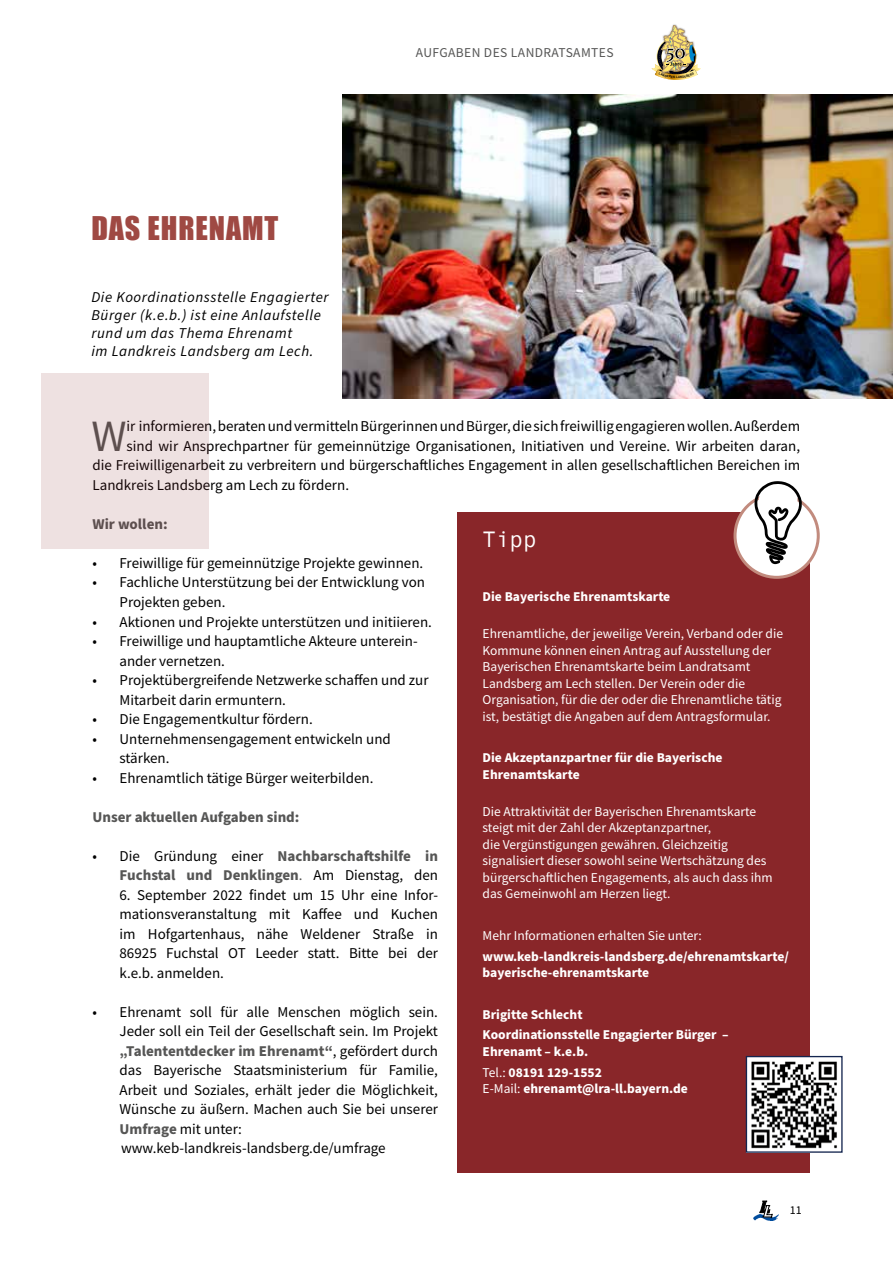
<style>
.page{position:relative;width:893px;height:1263px;background:#fff}
.page>*{position:absolute;margin:0;border:0;box-sizing:border-box;transform-origin:0 0}
.t1{font:44.7px "Source Sans Pro";color:#565655}
.t2{font:30px "Impact";letter-spacing:.03em;color:#9f4943}
.t3{font:22.5px "Andale Mono";color:#fff}
.t4{font:15px/19.5px "Source Sans Pro";color:#000}
.t5{font:italic 15px/18px "Source Sans Pro";letter-spacing:.04em;color:#000}
.t6{font:700 15px/19.5px "Source Sans Pro";color:#565655;text-align:right}
.t7{font:13.5px/16.5px "Source Sans Pro";color:#fff}
.t8{font:700 13.5px/16.5px "Source Sans Pro";color:#fff}
.t9{font:13.5px "Source Sans Pro";letter-spacing:.03em;color:#565655}
.t10{font:12px "Source Sans Pro";color:#000}
.t11{font:700 3.15px "DIN Offc";color:#000}
.s1{font-weight:400;color:#000}
.s2{font-weight:400}
.s3{font-weight:700;color:#565655}
</style>
<div class="page">
<img style="left:753px;top:1200px;width:25px;height:20px">
<svg style="left:760px;top:1201px;width:12px;height:17px"></svg>
<img style="left:342px;top:94px;width:551px;height:304px">
<div style="left:457px;top:512px;width:352px;height:660px;background:#892629"></div>
<div style="left:735px;top:494px;width:83px;height:83px;background:#fff;border-radius:50%"></div>
<div style="left:733px;top:493px;width:87px;height:86px;border:3px solid #c28b7e;border-radius:50%"></div>
<svg style="left:754px;top:481px;width:52px;height:83px"></svg>
<img style="left:748px;top:1058px;width:89px;height:93px">
<div style="left:746px;top:1056px;width:97px;height:97px;border:1px solid #152650"></div>
<div style="left:42px;top:373px;width:167px;height:175px;background:#eee1e1"></div>
<svg style="left:651px;top:25px;width:50px;height:55px"></svg>
<h2 class="t2" style="left:91px;top:205px;width:189px">DAS EHRENAMT</h2>
<p class="t5" style="left:91px;top:288px;width:239px">Die Koordinationsstelle Engagierter Bürger (k.e.b.) ist eine Anlaufstelle rund um das Thema Ehrenamt<br>im Landkreis Landsberg am Lech.</p>
<p class="t9" style="left:416px;top:44px;width:199px">AUFGABEN DES LANDRATSAMTES</p>
<p class="t11" style="left:676px;top:75px;width:3px">L</p>
<h1 class="t1" style="left:91px;top:408px;width:37px">W</h1>
<p class="t4" style="left:127px;top:417px;width:675px">ir informieren, beraten und vermitteln Bürgerinnen und Bürger, die sich freiwillig engagieren wollen. Außerdem</p>
<p class="t4" style="left:127px;top:436px;width:675px">sind wir Ansprechpartner für gemeinnützige Organisationen, Initiativen und Vereine. Wir arbeiten daran,</p>
<p class="t4" style="left:93px;top:456px;width:709px">die Freiwilligenarbeit zu verbreitern und bürgerschaftliches Engagement in allen gesellschaftlichen Bereichen im</p>
<p class="t4" style="left:93px;top:475px;width:258px">Landkreis Landsberg am Lech zu fördern.</p>
<p class="t6" style="left:93px;top:515px;width:77px">Wir wollen:</p>
<p class="t4" style="left:93px;top:553px;width:332px">• Freiwillige für gemeinnützige Projekte gewinnen.</p>
<p class="t4" style="left:120px;top:573px;width:307px;text-indent:-27px">• Fachliche Unterstützung bei der Entwicklung von<br>Projekten geben.</p>
<p class="t4" style="left:93px;top:612px;width:341px">• Aktionen und Projekte unterstützen und initiieren.</p>
<p class="t4" style="left:120px;top:631px;width:300px;text-indent:-27px">• Freiwillige und hauptamtliche Akteure unterein&shy;ander vernetzen.</p>
<p class="t4" style="left:120px;top:670px;width:310px;text-indent:-27px">• Projektübergreifende Netzwerke schaffen und zur<br>Mitarbeit darin ermuntern.</p>
<p class="t4" style="left:93px;top:709px;width:222px">• Die Engagementkultur fördern.</p>
<p class="t4" style="left:120px;top:729px;width:273px;text-indent:-27px">• Unternehmensengagement entwickeln und stärken.</p>
<p class="t4" style="left:93px;top:768px;width:282px">• Ehrenamtlich tätige Bürger weiterbilden.</p>
<p class="t6" style="left:93px;top:807px;width:209px">Unser aktuellen Aufgaben sind:</p>
<p class="t6" style="left:93px;top:846px;width:347px"><span class="s1">• Die Gründung einer</span> Nachbarschaftshilfe in<br>Fuchstal und Denklingen<span class="s2">.</span> <span class="s1">Am Dienstag, den</span></p>
<p class="t4" style="left:120px;top:885px;width:320px;text-align:justify">6. September 2022 findet um 15 Uhr eine Infor&shy;mationsveranstaltung mit Kaffee und Kuchen im Hofgartenhaus, nähe Weldener Straße in 86925 Fuchstal OT Leeder statt. Bitte bei der k.e.b. anmelden.</p>
<p class="t4" style="left:120px;top:1002px;width:320px;text-indent:-27px">• Ehrenamt soll für alle Menschen möglich sein.<br>Jeder soll ein Teil der Gesellschaft sein. Im Projekt <span class="s3">„Talententdecker im Ehrenamt“</span>, gefördert durch das Bayerische Staatsministerium für Familie, Arbeit und Soziales, erhält jeder die Möglichkeit, Wünsche zu äußern. Machen auch Sie bei unserer <span class="s3">Umfrage</span> mit unter: www.keb-landkreis-landsberg.de/umfrage</p>
<h3 class="t3" style="left:483px;top:524px;width:55px">Tipp</h3>
<p class="t8" style="left:483px;top:589px;width:189px">Die Bayerische Ehrenamtskarte</p>
<p class="t7" style="left:483px;top:625px;width:302px">Ehrenamtliche, der jeweilige Verein, Verband oder die Kommune können einen Antrag auf Ausstellung der Bayerischen Ehrenamtskarte beim Landratsamt Landsberg am Lech stellen. Der Verein oder die Organisation, für die der oder die Ehrenamtliche tätig ist, bestätigt die Angaben auf dem Antragsformular.</p>
<p class="t8" style="left:483px;top:750px;width:241px">Die Akzeptanzpartner für die Bayerische<br>Ehrenamtskarte</p>
<p class="t7" style="left:483px;top:803px;width:292px">Die Attraktivität der Bayerischen Ehrenamtskarte steigt mit der Zahl der Akzeptanzpartner,<br>die Vergünstigungen gewähren. Gleichzeitig signalisiert dieser sowohl seine Wertschätzung des bürgerschaftlichen Engagements, als auch dass ihm das Gemeinwohl am Herzen liegt.</p>
<p class="t7" style="left:483px;top:927px;width:221px">Mehr Informationen erhalten Sie unter:</p>
<p class="t8" style="left:483px;top:948px;width:308px">www.keb-landkreis-landsberg.de/ehrenamtskarte/ bayerische-ehrenamtskarte</p>
<p class="t8" style="left:483px;top:1004px;width:247px;line-height:20.7px">Brigitte Schlecht<br>Koordinationsstelle Engagierter Bürger –</p>
<p class="t8" style="left:483px;top:1041px;width:121px;line-height:20.7px">Ehrenamt – k.e.b.<br><span class="s2">Tel.:</span> 08191 129-1552</p>
<p class="t8" style="left:483px;top:1081px;width:207px"><span class="s2">E-Mail:</span> ehrenamt@lra-ll.bayern.de</p>
<p class="t10" style="left:790px;top:1202px;width:13px">11</p>
</div>
